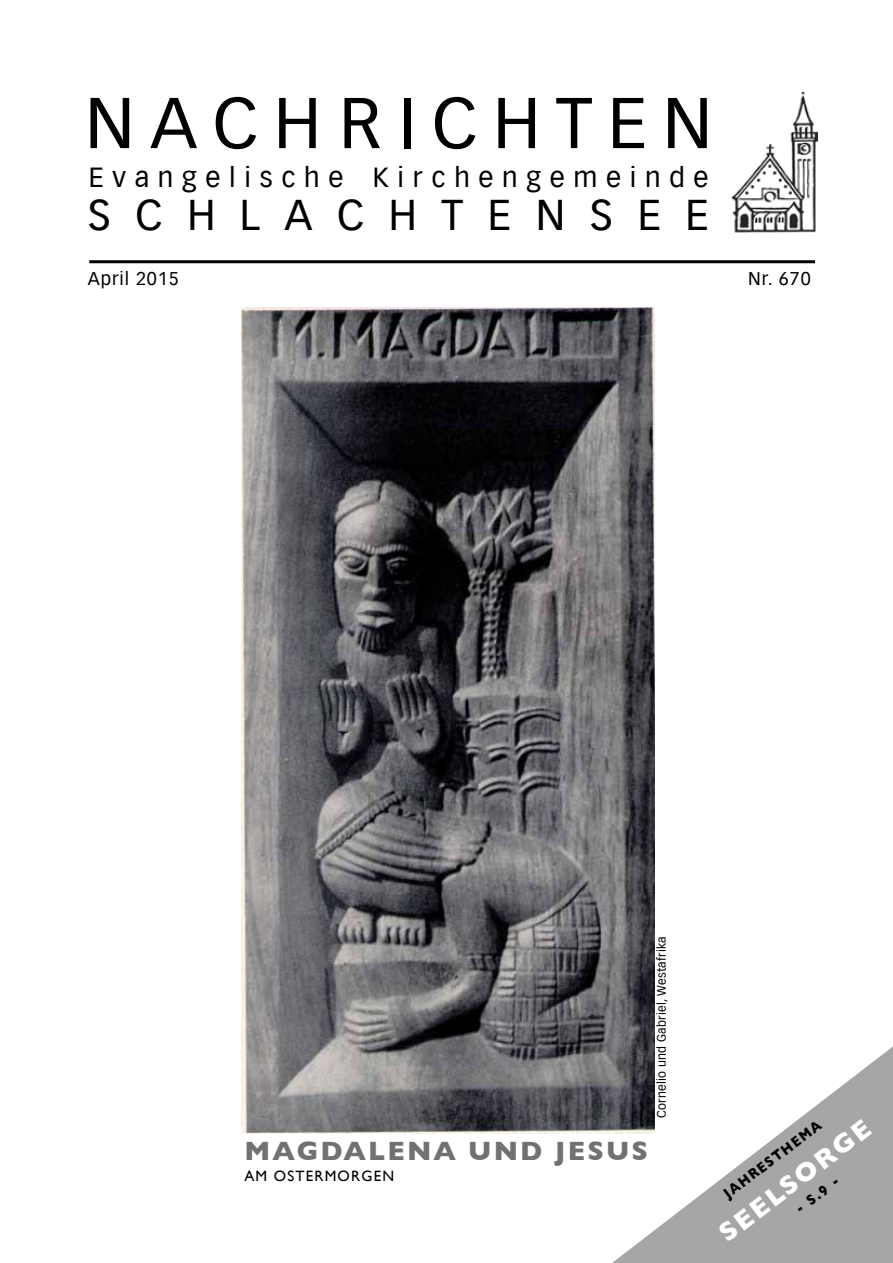
<style>
.page{position:relative;width:893px;height:1263px;background:#fff}
.page>*{position:absolute;margin:0;border:0;box-sizing:border-box;transform-origin:0 0}
.t1{font:70.5px "Vectora LT";letter-spacing:.22em;color:#000}
.t2{font:42px "Vectora LT";letter-spacing:.585em;color:#000}
.t3{font:27px "Vectora LT";letter-spacing:.325em;color:#000}
.t4{font:700 27px "Gill Sans";letter-spacing:.08em;color:#707172}
.t5{font:700 27px "Gill Sans";color:#fff}
.t6{font:18px "Vectora LT";letter-spacing:.05em;color:#000}
.t7{font:700 15px "Gill Sans";color:#000;scale:.86 1}
.t8{font:15px "Gill Sans";letter-spacing:.08em;color:#000}
.t9{font:12px "Vectora LT";letter-spacing:.02em;color:#000}
</style>
<div class="page">
<img style="left:732px;top:91px;width:85px;height:142px">
<hr style="left:89px;top:260px;width:726px;height:3px;background:#000">
<svg style="left:612px;top:1046px;width:280px;height:217px;fill:#a5a6a8"></svg>
<img style="left:242px;top:308px;width:412px;height:825px">
<h1 class="t1" style="left:85px;top:93px;width:629px">NachrichteN</h1>
<h3 class="t3" style="left:89px;top:166px;width:621px">evangelische Kirchengemeinde</h3>
<h2 class="t2" style="left:88px;top:198px;width:623px">SchlachteNSee</h2>
<h3 class="t6" style="left:88px;top:271px;width:92px">april 2015</h3>
<h3 class="t6" style="left:748px;top:271px;width:64px">Nr. 670</h3>
<p class="t9" style="left:656px;top:1118px;width:183px;rotate:-90deg">cornelio und Gabriel, Westafrika</p>
<h3 class="t4" style="left:244px;top:1135px;width:405px">MAGDALENA UND JESUS</h3>
<p class="t8" style="left:244px;top:1167px;width:151px">AM OSTERMORGEN</p>
<h3 class="t5" style="left:712px;top:1223px;width:185px;rotate:-37deg">SEELSORGE</h3>
<p class="t7" style="left:720px;top:1188px;width:140px;rotate:-37deg">JAHRESTHEMA</p>
<p class="t7" style="left:792px;top:1203px;width:61px;rotate:-37deg">- S.9 -</p>
</div>
